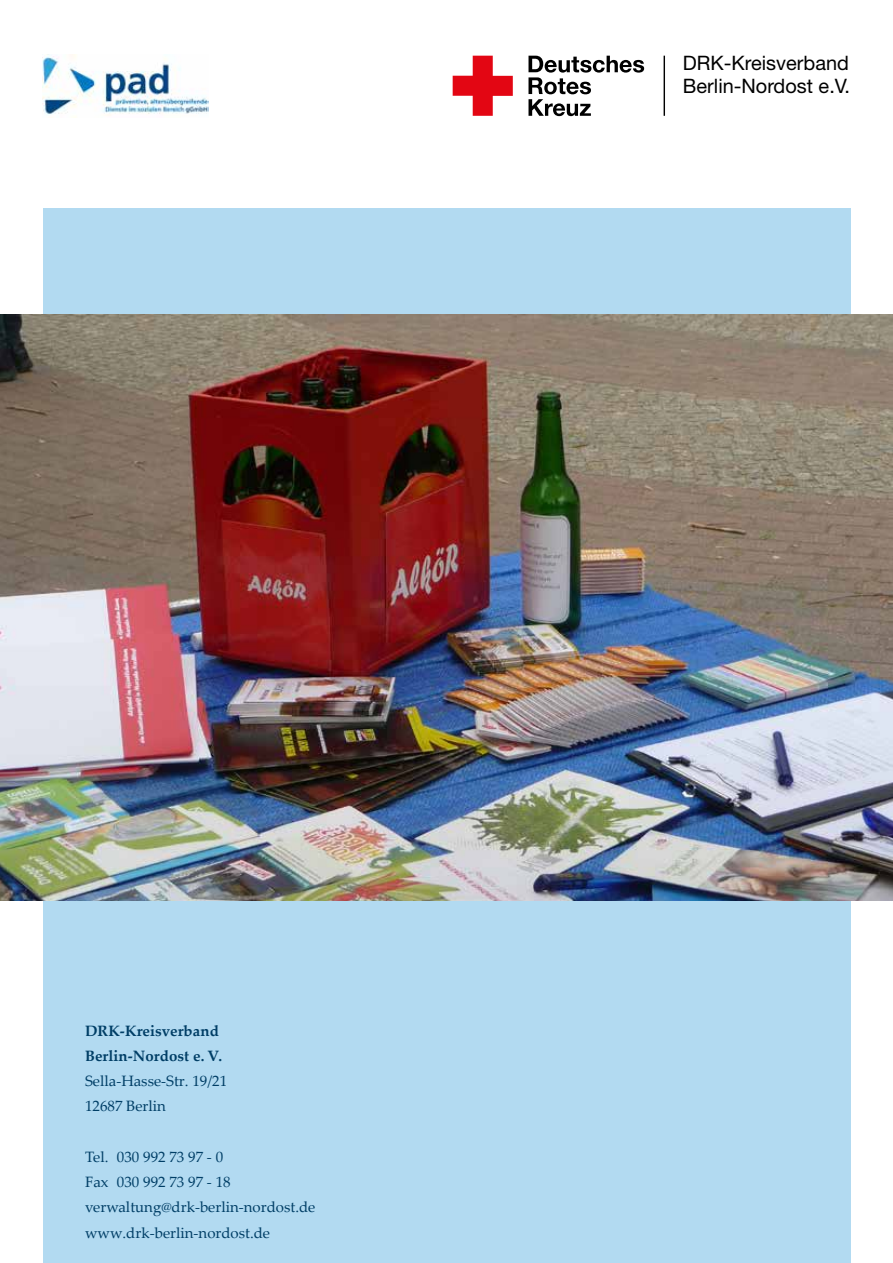
<style>
.page{position:relative;width:893px;height:1263px;background:#fff}
.page>*{position:absolute;margin:0;border:0;box-sizing:border-box;transform-origin:0 0}
.t1{font:19.95px/22.8px "Helvetica Neue";color:#000}
.t2{font:15px/25.2px "Palatino Linotype";color:#003e66}
.t3{font:700 15px/25.2px "Palatino Linotype";letter-spacing:.005em;color:#003e66}
</style>
<div class="page">
<div style="left:43px;top:209px;width:807px;height:1054px;background:#b2daf1"></div>
<img style="left:0;top:315px;width:893px;height:585px">
<img style="left:43px;top:54px;width:165px;height:64px">
<svg style="left:528px;top:56px;width:116px;height:60px"></svg>
<svg style="left:453px;top:56px;width:60px;height:60px"></svg>
<hr style="left:664px;top:56px;width:1px;height:60px;background:#000">
<h1 class="t1" style="left:683px;top:53px;width:169px">DRK-Kreisverband<br>Berlin-Nordost e.V.</h1>
<p class="t3" style="left:85px;top:1017px;width:139px">DRK-Kreisverband<br>Berlin-Nordost e. V.</p>
<p class="t2" style="left:85px;top:1068px;width:144px">Sella-Hasse-Str. 19/21<br>12687 Berlin</p>
<p class="t2" style="left:85px;top:1143px;width:232px">Tel. 030 992 73 97 - 0<br>Fax 030 992 73 97 - 18 verwaltung@drk-berlin-nordost.de www.drk-berlin-nordost.de</p>
</div>
